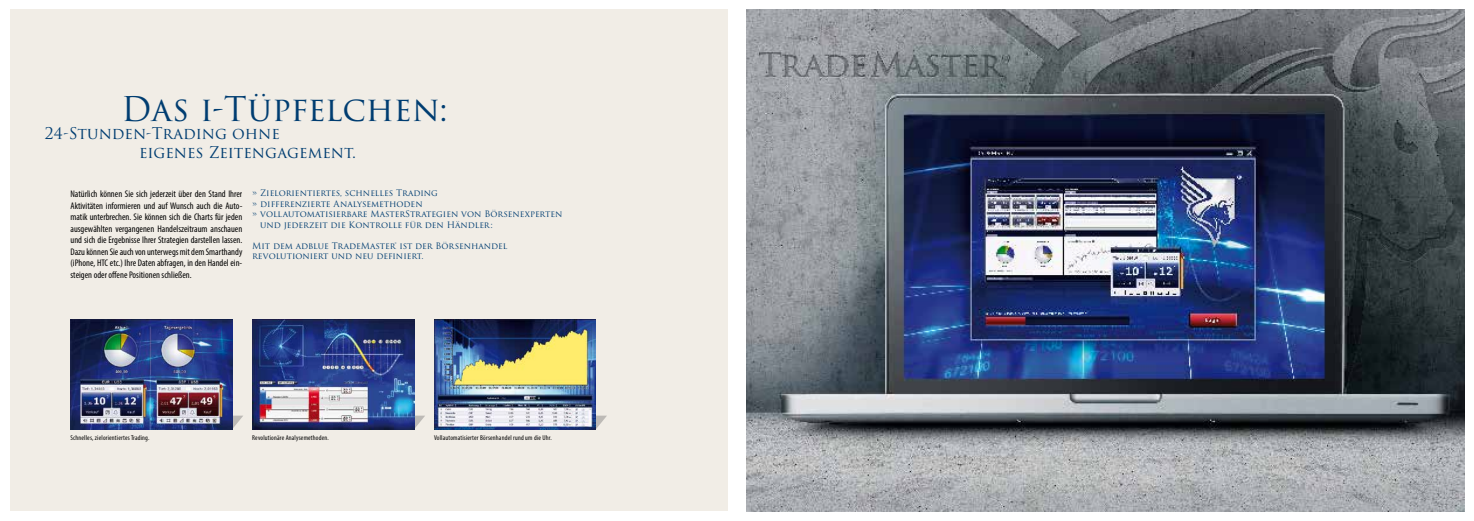
<style>
.page{position:relative;width:1474px;height:521px;background:#fff}
.page>*{position:absolute;margin:0;border:0;box-sizing:border-box;transform-origin:0 0}
.t1{font:33.25px "Trajan Pro 3";letter-spacing:-.005em;color:#003d71}
.t2{font:15.75px/18.9px "Trajan Pro 3";color:#003d71}
.t3{font:condensed 9.62px/11.5px "Myriad Pro";color:#000;text-align:justify}
.t4{font:8.75px/10.5px "Trajan Pro 3";color:#003d71}
.t5{font:condensed 7px "Myriad Pro";letter-spacing:.025em;color:#000}
</style>
<div class="page">
<div style="left:10px;top:10px;width:717px;height:501px;background:#f1ede6"></div>
<img style="left:747px;top:10px;width:716px;height:501px">
<svg style="left:232px;top:416px;width:11px;height:13px"></svg>
<img style="left:70px;top:319px;width:162px;height:110px">
<svg style="left:414px;top:416px;width:11px;height:13px"></svg>
<img style="left:252px;top:319px;width:162px;height:110px">
<svg style="left:596px;top:416px;width:11px;height:13px"></svg>
<img style="left:434px;top:319px;width:162px;height:110px">
<h1 class="t1" style="left:121px;top:86px;width:329px">Das i-Tüpfelchen:</h1>
<h2 class="t2" style="left:139px;top:125px;width:218px;text-indent:-94px">24-Stunden-Trading ohne<br>eigenes Zeitengagement.</h2>
<p class="t3" style="left:70px;top:188px;width:173px">Natürlich können Sie sich jederzeit über den Stand Ihrer Aktivitäten informieren und auf Wunsch auch die Auto&shy;matik unterbrechen. Sie können sich die Charts für jeden ausgewählten vergangenen Handelszeitraum anschauen und sich die Ergebnisse Ihrer Strategien darstellen lassen.<br>Dazu können Sie auch von unterwegs mit dem Smarthandy (iPhone, HTC etc.) Ihre Daten abfragen, in den Handel ein&shy;steigen oder offene Positionen schließen.</p>
<p class="t4" style="left:252px;top:188px;width:187px">» Zielorientiertes, schnelles Trading</p>
<p class="t4" style="left:252px;top:199px;width:172px">» differenzierte Analysemethoden</p>
<p class="t4" style="left:252px;top:209px;width:312px">» vollautomatisierbare MasterStrategien von Börsenexperten</p>
<p class="t4" style="left:260px;top:220px;width:234px">und jederzeit die Kontrolle für den Händler:</p>
<p class="t4" style="left:252px;top:241px;width:256px">Mit dem adblue TradeMaster® ist der Börsenhandel revolutioniert und neu definiert.</p>
<p class="t5" style="left:70px;top:434px;width:80px">Schnelles, zielorientiertes Trading.</p>
<p class="t5" style="left:252px;top:434px;width:78px">Revolutionäre Analysemethoden.</p>
<p class="t5" style="left:434px;top:434px;width:119px">Vollautomatisierter Börsenhandel rund um die Uhr.</p>
</div>
